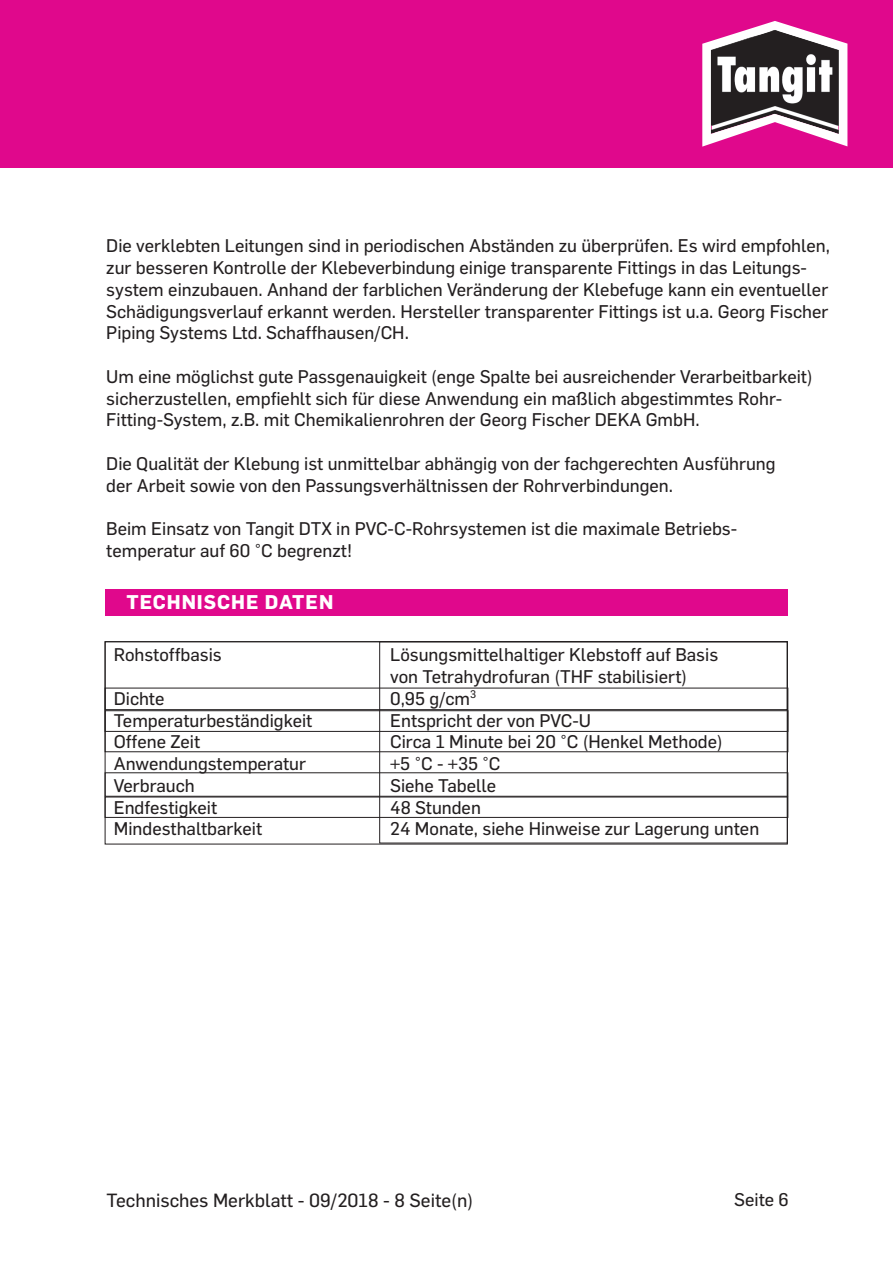
<style>
.page{position:relative;width:893px;height:1263px;background:#fff}
.page>*{position:absolute;margin:0;border:0;box-sizing:border-box;transform-origin:0 0}
.t1{font:700 19.5px "Flama";letter-spacing:.05em;color:#fff}
.t2{font:18.75px "Flama Basic";color:#231f20}
.t3{font:18px/21.8px "Flama Basic";color:#231f20}
</style>
<div class="page">
<div style="left:0;top:0;width:893px;height:167px;background:#e0088c"></div>
<svg style="left:702px;top:21px;width:145px;height:126px"></svg>
<img style="left:711px;top:30px;width:128px;height:104px">
<img style="left:712px;top:30px;width:126px;height:103px">
<div style="left:105px;top:589px;width:683px;height:26px;background:#e0088c"></div>
<div style="left:105px;top:641px;width:683px;height:69px;border:1px solid #231f20"></div>
<div style="left:105px;top:710px;width:683px;height:22px;border:1px solid #231f20"></div>
<div style="left:105px;top:688px;width:683px;height:64px;border:1px solid #231f20"></div>
<div style="left:105px;top:772px;width:683px;height:25px;border:1px solid #231f20"></div>
<div style="left:105px;top:797px;width:683px;height:21px;border:1px solid #231f20"></div>
<div style="left:379px;top:641px;width:409px;height:202px;border:1px solid #231f20"></div>
<p class="t3" style="left:106px;top:236px;width:725px">Die verklebten Leitungen sind in periodischen Abständen zu überprüfen. Es wird empfohlen, zur besseren Kontrolle der Klebeverbindung einige transparente Fittings in das Leitungs&shy;system einzubauen. Anhand der farblichen Veränderung der Klebefuge kann ein eventueller Schädigungsverlauf erkannt werden. Hersteller transparenter Fittings ist u.a. Georg Fischer Piping Systems Ltd. Schaffhausen/CH.</p>
<p class="t3" style="left:106px;top:367px;width:708px">Um eine möglichst gute Passgenauigkeit (enge Spalte bei ausreichender Verarbeitbarkeit) sicherzustellen, empfiehlt sich für diese Anwendung ein maßlich abgestimmtes Rohr-<br>Fitting-System, z.B. mit Chemikalienrohren der Georg Fischer DEKA GmbH.</p>
<p class="t3" style="left:106px;top:454px;width:671px">Die Qualität der Klebung ist unmittelbar abhängig von der fachgerechten Ausführung der Arbeit sowie von den Passungsverhältnissen der Rohrverbindungen.</p>
<p class="t3" style="left:106px;top:519px;width:632px">Beim Einsatz von Tangit DTX in PVC-C-Rohrsystemen ist die maximale Betriebs&shy;temperatur auf 60 °C begrenzt!</p>
<p class="t1" style="left:126px;top:595px;width:208px">TECHNISCHE DATEN</p>
<p class="t3" style="left:114px;top:645px;width:109px">Rohstoffbasis</p>
<p class="t3" style="left:390px;top:645px;width:330px">Lösungsmittelhaltiger Klebstoff auf Basis von Tetrahydrofuran (THF stabilisiert)</p>
<p class="t3" style="left:114px;top:689px;width:52px">Dichte</p>
<p class="t3" style="left:390px;top:689px;width:88px">0,95 g/cm<sup>3</sup></p>
<p class="t3" style="left:114px;top:711px;width:200px">Temperaturbeständigkeit</p>
<p class="t3" style="left:390px;top:711px;width:202px">Entspricht der von PVC-U</p>
<p class="t3" style="left:114px;top:732px;width:88px">Offene Zeit</p>
<p class="t3" style="left:390px;top:732px;width:334px">Circa 1 Minute bei 20 °C (Henkel Methode)</p>
<p class="t3" style="left:114px;top:754px;width:194px">Anwendungstemperatur</p>
<p class="t3" style="left:390px;top:754px;width:112px">+5 °C - +35 °C</p>
<p class="t3" style="left:114px;top:776px;width:82px">Verbrauch</p>
<p class="t3" style="left:390px;top:776px;width:108px">Siehe Tabelle</p>
<p class="t3" style="left:114px;top:798px;width:105px">Endfestigkeit</p>
<p class="t3" style="left:390px;top:798px;width:92px">48 Stunden</p>
<p class="t3" style="left:114px;top:819px;width:150px">Mindesthaltbarkeit</p>
<p class="t3" style="left:390px;top:819px;width:371px">24 Monate, siehe Hinweise zur Lagerung unten</p>
<p class="t2" style="left:107px;top:1193px;width:368px">Technisches Merkblatt - 09/2018 - 8 Seite(n)</p>
<p class="t3" style="left:734px;top:1190px;width:56px">Seite 6</p>
</div>
